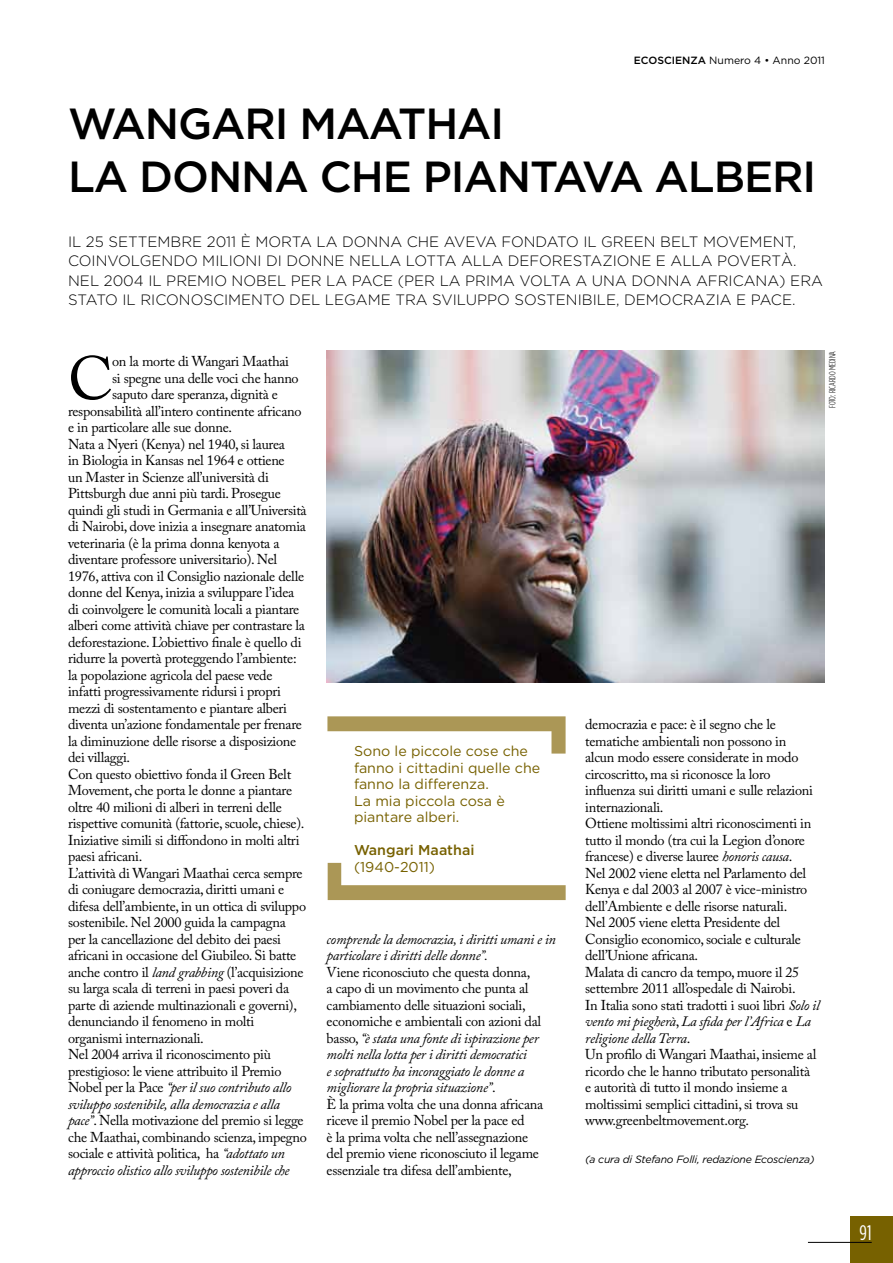
<style>
.page{position:relative;width:893px;height:1263px;background:#fff}
.page>*{position:absolute;margin:0;border:0;box-sizing:border-box;transform-origin:0 0}
.t1{font:60.6px "Adobe Caslon Pro";color:#000}
.t2{font:500 43.5px/52.5px "Gotham";letter-spacing:.17em;color:#000}
.t3{font:21px "Gotham Condensed";color:#fff}
.t4{font:300 15px "Gotham";color:#000}
.t5{font:300 15px "Gotham";letter-spacing:.23em;color:#000}
.t6{font:300 15px "Gotham";letter-spacing:.075em;color:#000}
.t7{font:14.25px/16.5px "Adobe Caslon Pro";letter-spacing:-.02em;color:#000}
.t8{font:italic 14.25px/16.5px "Adobe Caslon Pro";letter-spacing:-.02em;color:#000}
.t9{font:14.25px/16.5px "Gotham";color:#776100}
.t10{font:500 14.25px "Gotham";color:#776100}
.t11{font:italic 10.5px "Gotham HTF";letter-spacing:-.02em;color:#000}
.t12{font:10.5px "Gotham";color:#000}
.t13{font:300 9px "Gotham Condensed";letter-spacing:-.01em;color:#000}
.s1{font-weight:500}
.s2{font-style:italic}
.s3{font-style:normal}
</style>
<div class="page">
<div style="left:850px;top:1216px;width:43px;height:47px;background:#776100"></div>
<hr style="left:808px;top:1242px;width:64px;height:1px;background:#000">
<svg style="left:328px;top:863px;width:238px;height:37px"></svg>
<svg style="left:327px;top:716px;width:239px;height:37px"></svg>
<img style="left:327px;top:351px;width:497px;height:332px">
<p class="t12" style="left:634px;top:55px;width:193px"><span class="s1">ECOSCIENZA</span> Numero 4 • Anno 2011</p>
<h2 class="t2" style="left:68px;top:97px;width:750px">WANGARI MAATHAI<br>LA DONNA CHE PIANTAVA ALBERI</h2>
<p class="t4" style="left:68px;top:233px;width:61px">IL 25 SETTE</p>
<p class="t4" style="left:158px;top:233px;width:261px">MBRE 2011 È MORTA LA DONNA CHE</p>
<p class="t4" style="left:444px;top:233px;width:22px">AVEV</p>
<p class="t4" style="left:485px;top:233px;width:150px">A FONDATO IL GREEN</p>
<p class="t4" style="left:660px;top:233px;width:21px">BELT</p>
<p class="t4" style="left:703px;top:233px;width:71px">MOVEMENT</p>
<p class="t4" style="left:793px;top:233px;width:5px">,</p>
<p class="t4" style="left:68px;top:253px;width:75px">COINVOLGEND</p>
<p class="t4" style="left:185px;top:253px;width:138px">O MILION I DI DONNE</p>
<p class="t4" style="left:349px;top:253px;width:11px">NELL</p>
<p class="t4" style="left:390px;top:253px;width:129px">A LOTTA ALLA DEF</p>
<p class="t4" style="left:539px;top:253px;width:259px">ORESTAZIONE E ALLA POVE RTÀ.</p>
<p class="t4" style="left:68px;top:272px;width:199px">NEL 2004 IL PREMIO NOBEL</p>
<p class="t5" style="left:291px;top:272px;width:534px">PER LA PACE (PER LA PRIMA VOLTA A UNA DONNA AFRICANA) ERA</p>
<p class="t6" style="left:68px;top:292px;width:184px">STATO IL RICONOSCIMENT</p>
<p class="t4" style="left:272px;top:292px;width:28px">O DEL</p>
<p class="t4" style="left:325px;top:292px;width:11px">LEG</p>
<p class="t4" style="left:356px;top:292px;width:112px">AME TRA SVILUPP</p>
<p class="t4" style="left:497px;top:292px;width:60px">O SOSTEN</p>
<p class="t4" style="left:578px;top:292px;width:219px">IBILE, DEMOCRAZIA E PACE.</p>
<h1 class="t1" style="left:68px;top:343px;width:47px">C</h1>
<p class="t7" style="left:112px;top:353px;width:178px">on la morte di Wangari Maathai</p>
<p class="t7" style="left:112px;top:369px;width:188px">si spegne una delle voci che hanno</p>
<p class="t7" style="left:112px;top:386px;width:167px">saputo dare speranza, dignità e</p>
<p class="t7" style="left:68px;top:402px;width:235px">responsabilità all’intero continente africano</p>
<p class="t7" style="left:68px;top:419px;width:166px">e in particolare alle sue donne.</p>
<p class="t7" style="left:68px;top:435px;width:218px">Nata a Nyeri (Kenya) nel 1940, si laurea</p>
<p class="t7" style="left:68px;top:452px;width:218px">in Biologia in Kansas nel 1964 e ottiene</p>
<p class="t7" style="left:68px;top:468px;width:202px">un Master in Scienze all’università di</p>
<p class="t7" style="left:68px;top:485px;width:214px">Pittsburgh due anni più tardi. Prosegue</p>
<p class="t7" style="left:68px;top:501px;width:240px">quindi gli studi in Germania e all’Università</p>
<p class="t7" style="left:68px;top:518px;width:239px">di Nairobi, dove inizia a insegnare anatomia</p>
<p class="t7" style="left:68px;top:534px;width:213px">veterinaria (è la prima donna kenyota a</p>
<p class="t7" style="left:68px;top:551px;width:211px">diventare professore universitario). Nel</p>
<p class="t7" style="left:68px;top:567px;width:238px">1976, attiva con il Consiglio nazionale delle</p>
<p class="t7" style="left:68px;top:584px;width:228px">donne del Kenya, inizia a sviluppare l’idea</p>
<p class="t7" style="left:68px;top:600px;width:233px">di coinvolgere le comunità locali a piantare</p>
<p class="t7" style="left:68px;top:617px;width:238px">alberi come attività chiave per contrastare la</p>
<p class="t7" style="left:68px;top:633px;width:235px">deforestazione. L’obiettivo finale è quello di</p>
<p class="t7" style="left:68px;top:650px;width:230px">ridurre la povertà proteggendo l’ambiente:</p>
<p class="t7" style="left:68px;top:666px;width:206px">la popolazione agricola del paese vede</p>
<p class="t7" style="left:68px;top:683px;width:214px">infatti progressivamente ridursi i propri</p>
<p class="t7" style="left:68px;top:699px;width:220px">mezzi di sostentamento e piantare alberi</p>
<p class="t7" style="left:68px;top:716px;width:235px">diventa un’azione fondamentale per frenare</p>
<p class="t7" style="left:68px;top:732px;width:230px">la diminuzione delle risorse a disposizione</p>
<p class="t7" style="left:68px;top:749px;width:64px">dei villaggi.</p>
<p class="t7" style="left:68px;top:765px;width:225px">Con questo obiettivo fonda il Green Belt</p>
<p class="t7" style="left:68px;top:782px;width:225px">Movement, che porta le donne a piantare</p>
<p class="t7" style="left:68px;top:798px;width:215px">oltre 40 milioni di alberi in terreni delle</p>
<p class="t7" style="left:68px;top:815px;width:238px">rispettive comunità (fattorie, scuole, chiese).</p>
<p class="t7" style="left:68px;top:831px;width:233px">Iniziative simili si diffondono in molti altri</p>
<p class="t7" style="left:68px;top:848px;width:76px">paesi africani.</p>
<p class="t7" style="left:68px;top:864px;width:236px">L’attività di Wangari Maathai cerca sempre</p>
<p class="t7" style="left:68px;top:881px;width:218px">di coniugare democrazia, diritti umani e</p>
<p class="t7" style="left:68px;top:897px;width:239px">difesa dell’ambiente, in un ottica di sviluppo</p>
<p class="t7" style="left:68px;top:914px;width:219px">sostenibile. Nel 2000 guida la campagna</p>
<p class="t7" style="left:68px;top:930px;width:214px">per la cancellazione del debito dei paesi</p>
<p class="t7" style="left:68px;top:947px;width:230px">africani in occasione del Giubileo. Si batte</p>
<p class="t7" style="left:68px;top:963px;width:237px">anche contro il <span class="s2">land grabbing</span> (l’acquisizione</p>
<p class="t7" style="left:68px;top:980px;width:222px">su larga scala di terreni in paesi poveri da</p>
<p class="t7" style="left:68px;top:996px;width:230px">parte di aziende multinazionali e governi),</p>
<p class="t7" style="left:68px;top:1013px;width:188px">denunciando il fenomeno in molti</p>
<p class="t7" style="left:68px;top:1029px;width:137px">organismi internazionali.</p>
<p class="t7" style="left:68px;top:1046px;width:204px">Nel 2004 arriva il riconoscimento più</p>
<p class="t7" style="left:68px;top:1062px;width:215px">prestigioso: le viene attribuito il Premio</p>
<p class="t8" style="left:68px;top:1079px;width:225px"><span class="s3">Nobel per la Pace</span> “per il suo contributo allo</p>
<p class="t8" style="left:68px;top:1095px;width:213px">sviluppo sostenibile, alla democrazia e alla</p>
<p class="t7" style="left:68px;top:1112px;width:237px"><span class="s2">pace”</span>. Nella motivazione del premio si legge</p>
<p class="t7" style="left:68px;top:1128px;width:240px">che Maathai, combinando scienza, impegno</p>
<p class="t7" style="left:68px;top:1145px;width:218px">sociale e attività politica, ha <span class="s2">“adottato un</span></p>
<p class="t8" style="left:68px;top:1161px;width:223px">approccio olistico allo sviluppo sostenibile che</p>
<p class="t9" style="left:354px;top:743px;width:188px">Sono le piccole cose che fanno i cittadini quelle che fanno la differenza.<br>La mia piccola cosa è piantare alberi.</p>
<p class="t10" style="left:354px;top:842px;width:122px">WANGARI MAATHAI</p>
<p class="t9" style="left:354px;top:858px;width:83px">(1940-2011)</p>
<p class="t8" style="left:327px;top:930px;width:231px">comprende la democrazia, i diritti umani e in particolare i diritti delle donne”.</p>
<p class="t7" style="left:327px;top:963px;width:218px">Viene riconosciuto che questa donna,<br>a capo di un movimento che punta al cambiamento delle situazioni sociali, economiche e ambientali con azioni dal basso, <span class="s2">“è stata una fonte di ispirazione per molti nella lotta per i diritti democratici<br>e soprattutto ha incoraggiato le donne a migliorare la propria situazione”</span>.<br>È la prima volta che una donna africana riceve il premio Nobel per la pace ed<br>è la prima volta che nell’assegnazione del premio viene riconosciuto il legame essenziale tra difesa dell’ambiente,</p>
<p class="t13" style="left:828px;top:408px;width:59px;rotate:-90deg">FOTO: RICARDO MEDINA</p>
<p class="t7" style="left:585px;top:716px;width:236px">democrazia e pace: è il segno che le tematiche ambientali non possono in<br>alcun modo essere considerate in modo circoscritto, ma si riconosce la loro influenza sui diritti umani e sulle relazioni internazionali.<br>Ottiene moltissimi altri riconoscimenti in tutto il mondo (tra cui la Legion d’onore francese) e diverse lauree <span class="s2">honoris causa</span>.<br>Nel 2002 viene eletta nel Parlamento del Kenya e dal 2003 al 2007 è vice-ministro dell’Ambiente e delle risorse naturali.<br>Nel 2005 viene eletta Presidente del Consiglio economico, sociale e culturale dell’Unione africana.<br>Malata di cancro da tempo, muore il 25 settembre 2011 all’ospedale di Nairobi.<br>In Italia sono stati tradotti i suoi libri <span class="s2">Solo il vento mi piegherà</span>, <span class="s2">La sfida per l’Africa</span> e <span class="s2">La religione della Terra</span>.<br>Un profilo di Wangari Maathai, insieme al ricordo che le hanno tributato personalità e autorità di tutto il mondo insieme a moltissimi semplici cittadini, si trova su www.greenbeltmovement.org.</p>
<p class="t11" style="left:585px;top:1153px;width:231px">(a cura di Stefano Folli, redazione Ecoscienza)</p>
<h3 class="t3" style="left:860px;top:1221px;width:14px">91</h3>
</div>
